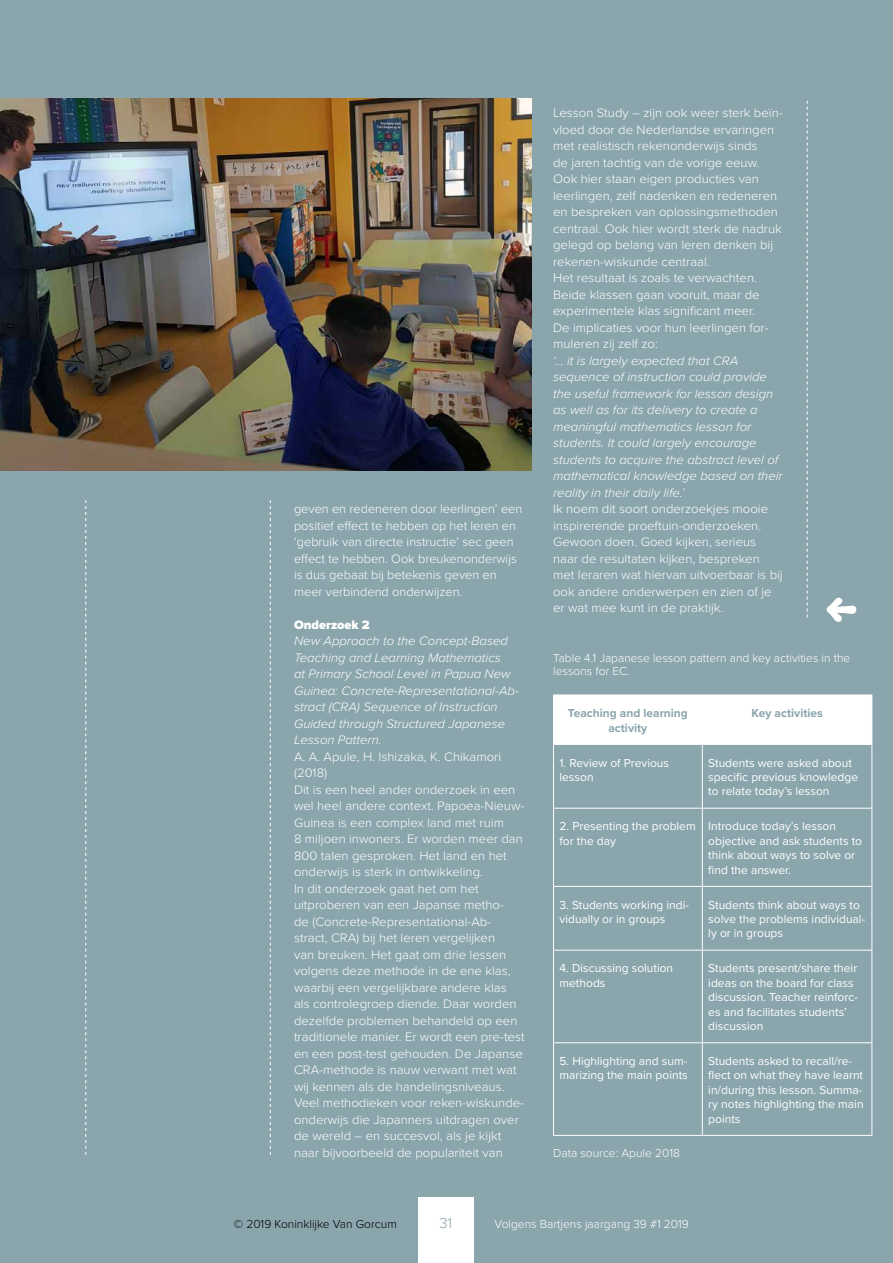
<style>
.page{position:relative;width:893px;height:1263px;background:#8aa5ac}
.page>*{position:absolute;margin:0;border:0;box-sizing:border-box;transform-origin:0 0}
.t1{font:300 15px "Proxima Nova";color:#8aa5ac}
.t2{font:300 12.75px/16.5px "Proxima Nova";color:#fff}
.t3{font:italic 300 12.75px/16.5px "Proxima Nova";color:#fff}
.t4{font:900 12.75px "Proxima Nova";color:#fff}
.t5{font:12px/14.4px "Proxima Nova";color:#fff}
.t6{font:300 12px/13.5px "Proxima Nova";color:#fff}
.t7{font:700 12px/14.4px "Proxima Nova";color:#8aa5ac;text-align:center}
.t8{font:300 12px "Proxima Nova";color:#000}
</style>
<div class="page">
<svg style="left:270px;top:500px;width:1px;height:655px"></svg>
<svg style="left:85px;top:500px;width:1px;height:655px"></svg>
<svg style="left:807px;top:101px;width:1px;height:516px"></svg>
<img style="left:0;top:99px;width:531px;height:372px">
<svg style="left:827px;top:598px;width:29px;height:24px"></svg>
<div style="left:418px;top:1197px;width:55px;height:66px;background:#fff"></div>
<div style="left:554px;top:696px;width:317px;height:48px;background:#fff"></div>
<hr style="left:553px;top:695px;width:149px;height:1px;background:#fff">
<hr style="left:553px;top:695px;width:1px;height:49px;background:#fff">
<hr style="left:702px;top:695px;width:170px;height:1px;background:#fff">
<hr style="left:702px;top:695px;width:1px;height:49px;background:#fff">
<hr style="left:871px;top:695px;width:1px;height:49px;background:#fff">
<hr style="left:553px;top:744px;width:149px;height:1px;background:#fff">
<hr style="left:553px;top:745px;width:1px;height:63px;background:#fff">
<hr style="left:702px;top:744px;width:170px;height:1px;background:#fff">
<hr style="left:702px;top:745px;width:1px;height:63px;background:#fff">
<hr style="left:871px;top:745px;width:1px;height:63px;background:#fff">
<hr style="left:553px;top:808px;width:149px;height:1px;background:#fff">
<hr style="left:553px;top:808px;width:1px;height:78px;background:#fff">
<hr style="left:702px;top:808px;width:170px;height:1px;background:#fff">
<hr style="left:702px;top:808px;width:1px;height:78px;background:#fff">
<hr style="left:871px;top:808px;width:1px;height:78px;background:#fff">
<hr style="left:553px;top:886px;width:149px;height:1px;background:#fff">
<hr style="left:553px;top:887px;width:1px;height:63px;background:#fff">
<hr style="left:702px;top:886px;width:170px;height:1px;background:#fff">
<hr style="left:702px;top:887px;width:1px;height:63px;background:#fff">
<hr style="left:871px;top:887px;width:1px;height:63px;background:#fff">
<hr style="left:553px;top:950px;width:149px;height:1px;background:#fff">
<hr style="left:553px;top:950px;width:1px;height:92px;background:#fff">
<hr style="left:702px;top:950px;width:170px;height:1px;background:#fff">
<hr style="left:702px;top:950px;width:1px;height:92px;background:#fff">
<hr style="left:871px;top:950px;width:1px;height:92px;background:#fff">
<hr style="left:553px;top:1042px;width:149px;height:1px;background:#fff">
<hr style="left:553px;top:1043px;width:1px;height:92px;background:#fff">
<hr style="left:702px;top:1042px;width:170px;height:1px;background:#fff">
<hr style="left:702px;top:1043px;width:1px;height:92px;background:#fff">
<hr style="left:871px;top:1043px;width:1px;height:92px;background:#fff">
<hr style="left:553px;top:1135px;width:149px;height:1px;background:#fff">
<hr style="left:702px;top:1135px;width:170px;height:1px;background:#fff">
<p class="t2" style="left:294px;top:500px;width:230px">geven en redeneren door leerlingen’ een positief effect te hebben op het leren en ‘gebruik van directe instructie’ sec geen effect te hebben. Ook breukenonderwijs is dus gebaat bij betekenis geven en meer verbindend onderwijzen.</p>
<p class="t4" style="left:294px;top:615px;width:77px">Onderzoek 2</p>
<p class="t3" style="left:294px;top:632px;width:226px">New Approach to the Concept-Based Teaching and Learning Mathematics<br>at Primary School Level in Papua New Guinea: Concrete-Representational-Ab&shy;stract (CRA) Sequence of Instruction Guided through Structured Japanese Lesson Pattern.</p>
<p class="t2" style="left:294px;top:747px;width:232px">A. A. Apule, H. Ishizaka, K. Chikamori (2018)<br>Dit is een heel ander onderzoek in een wel heel andere context. Papoea-Nieuw-- Guinea is een complex land met ruim<br>8 miljoen inwoners. Er worden meer dan 800 talen gesproken. Het land en het onderwijs is sterk in ontwikkeling.<br>In dit onderzoek gaat het om het uitproberen van een Japanse metho-<br>de (Concrete-Representational-Ab&shy;stract, CRA) bij het leren vergelijken<br>van breuken. Het gaat om drie lessen volgens deze methode in de ene klas, waarbij een vergelijkbare andere klas als controlegroep diende. Daar worden dezelfde problemen behandeld op een traditionele manier. Er wordt een pre-test en een post-test gehouden. De Japanse CRA-methode is nauw verwant met wat wij kennen als de handelingsniveaus.<br>Veel methodieken voor reken-wiskunde&shy;onderwijs die Japanners uitdragen over de wereld – en succesvol, als je kijkt naar bijvoorbeeld de populariteit van</p>
<p class="t2" style="left:553px;top:104px;width:231px">Lesson Study – zijn ook weer sterk beïn&shy;vloed door de Nederlandse ervaringen met realistisch rekenonderwijs sinds<br>de jaren tachtig van de vorige eeuw.<br>Ook hier staan eigen producties van leerlingen, zelf nadenken en redeneren en bespreken van oplossingsmethoden centraal. Ook hier wordt sterk de nadruk gelegd op belang van leren denken bij rekenen-wiskunde centraal.<br>Het resultaat is zoals te verwachten.<br>Beide klassen gaan vooruit, maar de experimentele klas significant meer.<br>De implicaties voor hun leerlingen for&shy;muleren zij zelf zo:</p>
<p class="t3" style="left:553px;top:351px;width:231px">‘… it is largely expected that CRA sequence of instruction could provide the useful framework for lesson design as well as for its delivery to create a meaningful mathematics lesson for students. It could largely encourage students to acquire the abstract level of mathematical knowledge based on their reality in their daily life.’</p>
<p class="t2" style="left:553px;top:500px;width:231px">Ik noem dit soort onderzoekjes mooie inspirerende proeftuin-onderzoeken.<br>Gewoon doen. Goed kijken, serieus naar de resultaten kijken, bespreken met leraren wat hiervan uitvoerbaar is bij ook andere onderwerpen en zien of je er wat mee kunt in de praktijk.</p>
<p class="t6" style="left:553px;top:650px;width:299px">Table 4.1 Japanese lesson pattern and key activities in the lessons for EC.</p>
<p class="t7" style="left:568px;top:706px;width:122px">Teaching and learning activity</p>
<p class="t7" style="left:751px;top:706px;width:73px">Key activities</p>
<p class="t5" style="left:559px;top:755px;width:111px">1. Review of Previous lesson</p>
<p class="t5" style="left:708px;top:755px;width:151px">Students were asked about specific previous knowledge to relate today’s lesson</p>
<p class="t5" style="left:559px;top:819px;width:138px">2. Presenting the problem for the day</p>
<p class="t5" style="left:708px;top:819px;width:155px">Introduce today’s lesson objective and ask students to think about ways to solve or find the answer.</p>
<p class="t5" style="left:559px;top:897px;width:131px">3. Students working indi&shy;vidually or in groups</p>
<p class="t5" style="left:708px;top:897px;width:158px">Students think about ways to solve the problems individual&shy;ly or in groups</p>
<p class="t5" style="left:559px;top:961px;width:115px">4. Discussing solution methods</p>
<p class="t5" style="left:708px;top:961px;width:151px">Students present/share their ideas on the board for class discussion. Teacher reinforc&shy;es and facilitates students’ discussion</p>
<p class="t5" style="left:559px;top:1053px;width:130px">5. Highlighting and sum&shy;marizing the main points</p>
<p class="t5" style="left:708px;top:1053px;width:157px">Students asked to recall/re&shy;flect on what they have learnt in/during this lesson. Summa&shy;ry notes highlighting the main points</p>
<p class="t6" style="left:553px;top:1145px;width:128px">Data source: Apule 2018</p>
<p class="t8" style="left:234px;top:1215px;width:164px">© 2019 Koninklijke Van Gorcum</p>
<p class="t1" style="left:439px;top:1211px;width:14px">31</p>
<p class="t6" style="left:495px;top:1216px;width:196px">Volgens Bartjens jaargang 39 #1 2019</p>
</div>
